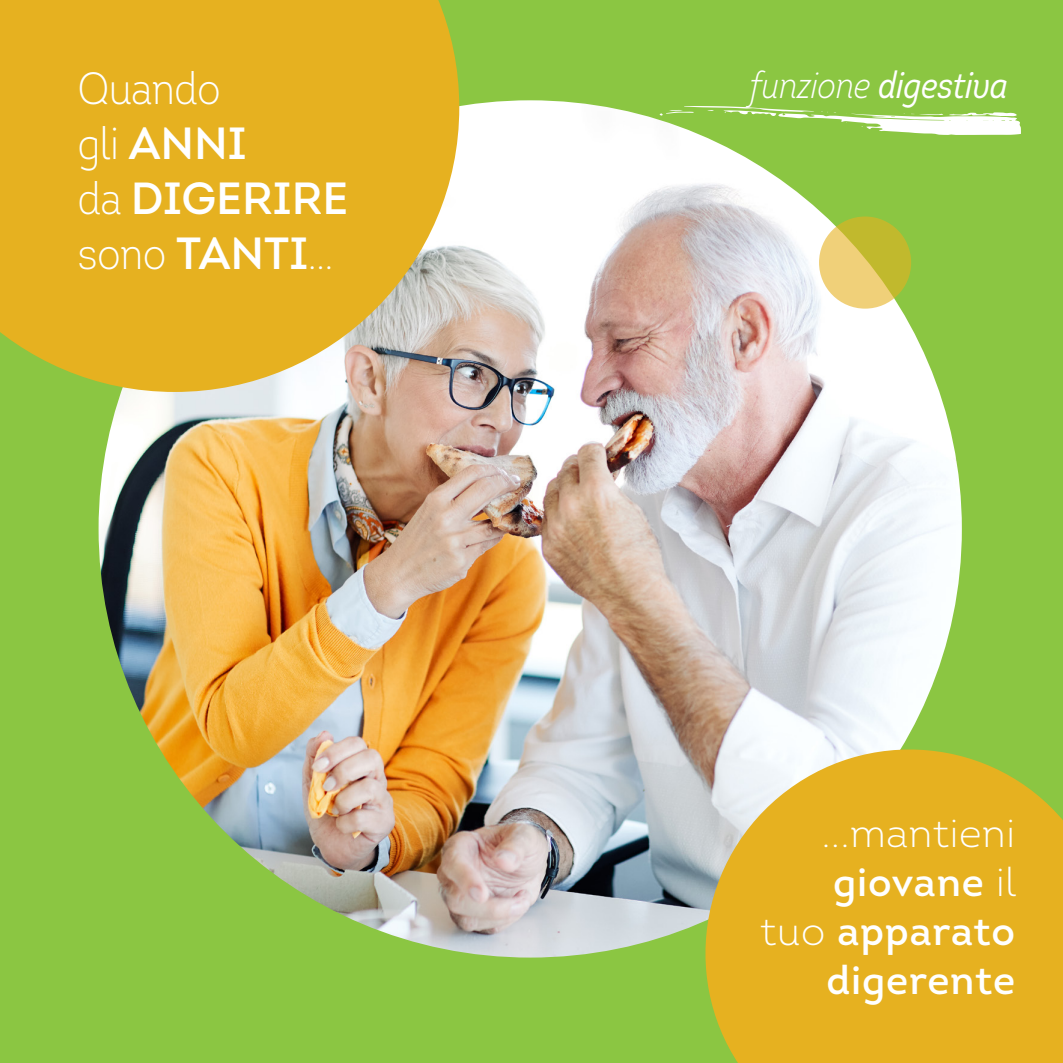
<style>
.page{position:relative;width:1063px;height:1063px;background:#8bc642}
.page>*{position:absolute;margin:0;border:0;box-sizing:border-box;transform-origin:0 0}
.t1{font:300 45px "Intro Cond";color:#fff}
.t2{font:45px/55px "Intro";color:#fff}
.t3{font:40px/49.2px "Intro";letter-spacing:.02em;color:#fff;text-align:right}
.t4{font:italic 37.5px "Intro Cond";color:#fff}
.s1{font-family:"Intro Cond";font-weight:300}
.s2{font-family:"Intro";font-weight:400}
.s3{font-weight:300}
</style>
<div class="page">
<img style="left:99px;top:100px;width:863px;height:858px">
<svg style="left:0;top:0;width:459px;height:392px;background:#e2b330"></svg>
<svg style="left:660px;top:106px;width:361px;height:29px"></svg>
<svg style="left:680px;top:725px;width:383px;height:338px;background:#dbb83e"></svg>
<svg style="left:819px;top:217px;width:92px;height:92px;background:#d9c556"></svg>
<p class="t1" style="left:78px;top:61px;width:144px">Quando</p>
<p class="t2" style="left:78px;top:116px;width:272px"><span class="s1">gli</span> ANNI<br><span class="s1">da</span> DIGERIRE</p>
<p class="t1" style="left:78px;top:226px;width:257px">sono <span class="s2">TANTI</span>...</p>
<p class="t4" style="left:750px;top:62px;width:260px"><span class="s3">funzione</span> digestiva</p>
<p class="t3" style="left:760px;top:808px;width:257px"><span class="s3">...mantieni </span>giovane <span class="s3">il tuo</span> apparato digerente</p>
</div>
